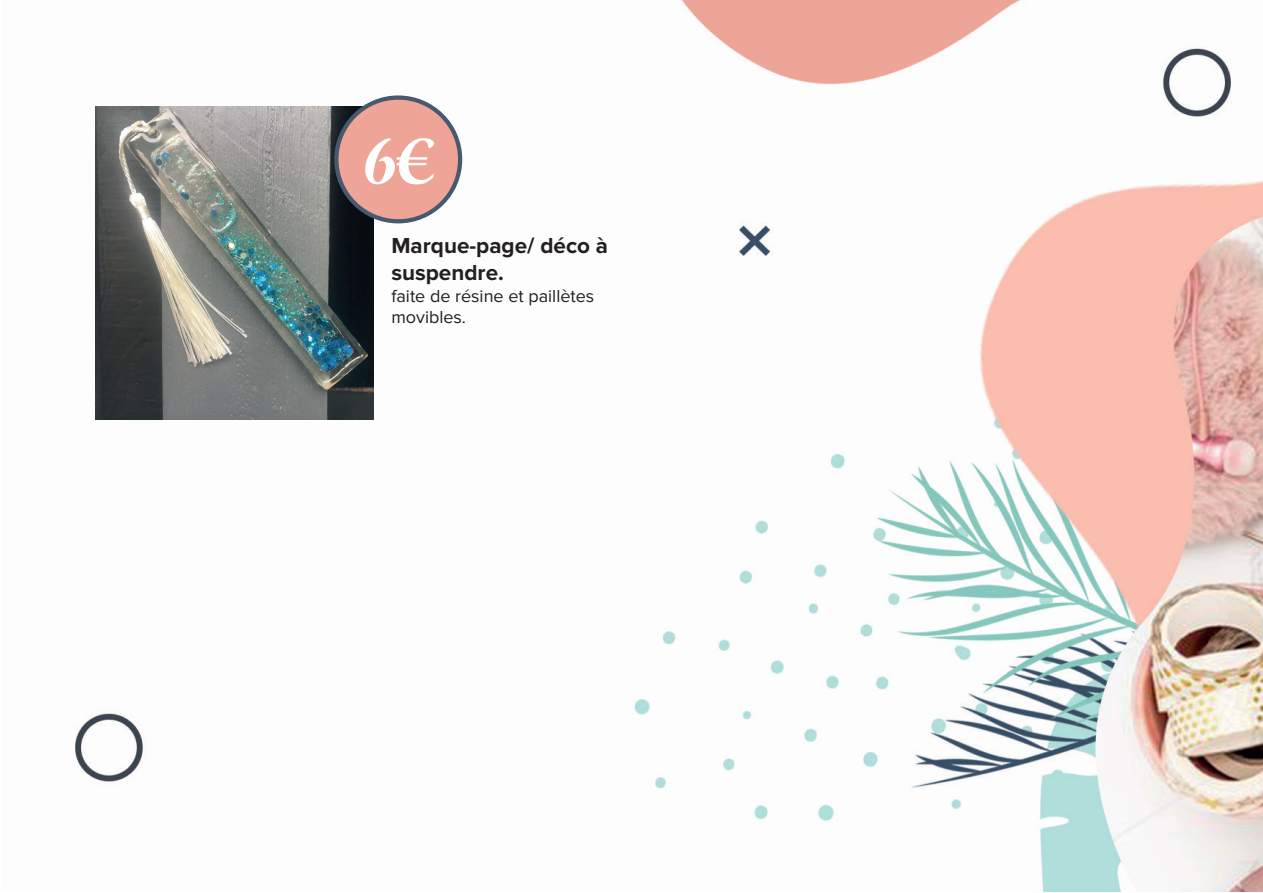
<style>
.page{position:relative;width:1263px;height:893px;background:#fff}
.page>*{position:absolute;margin:0;border:0;box-sizing:border-box;transform-origin:0 0}
.t1{font:65.4px "Script MT Bold";color:#fff}
.t2{font:700 22.5px/27px "Proxima Nova";color:#231f20}
.t3{font:18px/21.6px "Proxima Nova";color:#231f20}
</style>
<div class="page">
<img style="left:75px;top:1px;width:1188px;height:891px">
<img style="left:95px;top:107px;width:278px;height:312px">
<div style="left:336px;top:98px;width:124px;height:123px;background:#eea598;border-radius:50%"></div>
<div style="left:334px;top:95px;width:128px;height:128px;border:4px solid #47596e;border-radius:50%"></div>
<h1 class="t1" style="left:363px;top:121px;width:72px">6€</h1>
<p class="t2" style="left:391px;top:233px;width:218px">Marque-page/ déco à suspendre.</p>
<p class="t3" style="left:391px;top:285px;width:204px">faite de résine et paillètes movibles.</p>
</div>
